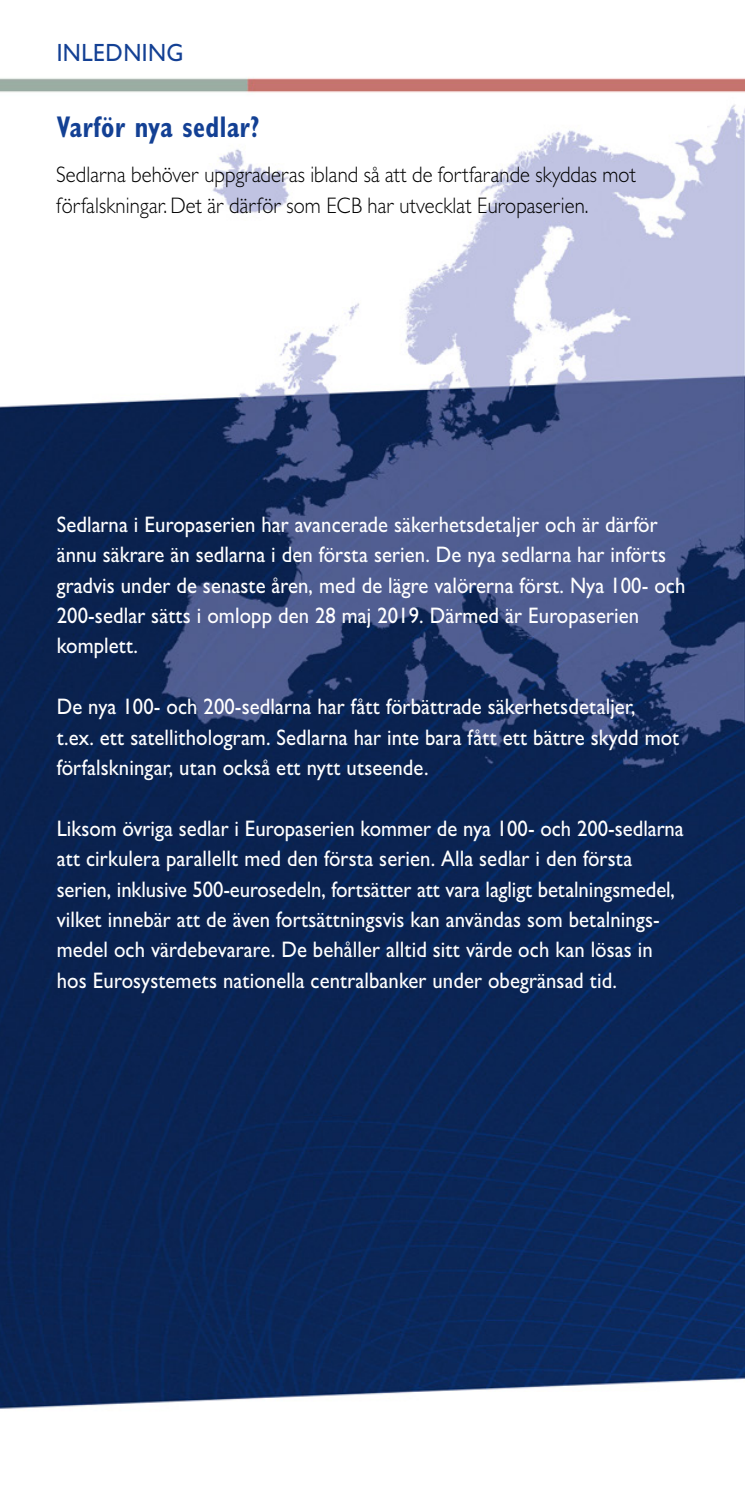
<style>
.page{position:relative;width:745px;height:1489px;background:#fff}
.page>*{position:absolute;margin:0;border:0;box-sizing:border-box;transform-origin:0 0}
.t1{font:700 condensed 30px "Gill Sans MT Pro";letter-spacing:.02em;color:#134094;scale:.85 1}
.t2{font:500 25px "Gill Sans MT Pro";letter-spacing:.02em;color:#134094;scale:.92 1}
.t3{font:500 22.5px/30.2px "Gill Sans MT Pro";letter-spacing:.005em;color:#fff;scale:.92 1}
.t4{font:300 22.5px/30.2px "Gill Sans MT Pro";letter-spacing:.005em;color:#000;scale:.92 1}
</style>
<div class="page">
<img style="left:0;top:77px;width:744px;height:1332px">
<p class="t2" style="left:57px;top:37px;width:139px">INLEDNING</p>
<h1 class="t1" style="left:57px;top:109px;width:240px">Varför nya sedlar?</h1>
<p class="t4" style="left:56px;top:159px;width:631px">Sedlarna behöver uppgraderas ibland så att de fortfarande skyddas mot förfalskningar. Det är därför som ECB har utvecklat Europaserien.</p>
<p class="t3" style="left:57px;top:508px;width:684px">Sedlarna i Europaserien har avancerade säkerhetsdetaljer och är därför ännu säkrare än sedlarna i den första serien. De nya sedlarna har införts gradvis under de senaste åren, med de lägre valörerna först. Nya 100- och 200-sedlar sätts i omlopp den 28 maj 2019. Därmed är Europaserien komplett.</p>
<p class="t3" style="left:57px;top:691px;width:678px">De nya 100- och 200-sedlarna har fått förbättrade säkerhetsdetaljer,<br>t.ex. ett satellithologram. Sedlarna har inte bara fått ett bättre skydd mot förfalskningar, utan också ett nytt utseende.</p>
<p class="t3" style="left:57px;top:812px;width:682px">Liksom övriga sedlar i Europaserien kommer de nya 100- och 200-sedlarna att cirkulera parallellt med den första serien. Alla sedlar i den första serien, inklusive 500-eurosedeln, fortsätter att vara lagligt betalningsmedel, vilket innebär att de även fortsättningsvis kan användas som betalnings&shy;medel och värdebevarare. De behåller alltid sitt värde och kan lösas in hos Eurosystemets nationella centralbanker under obegränsad tid.</p>
</div>
